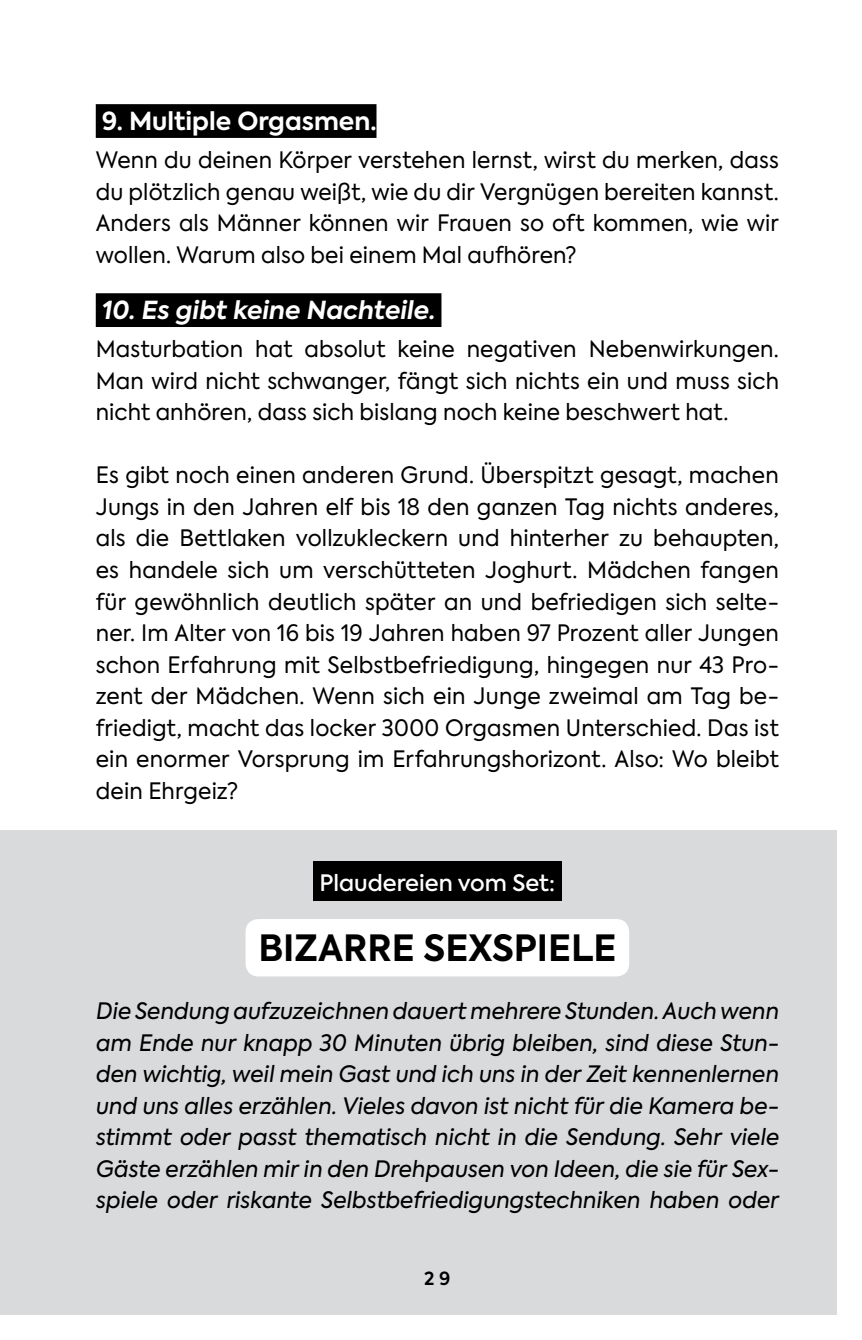
<style>
.page{position:relative;width:862px;height:1340px;background:#fff}
.page>*{position:absolute;margin:0;border:0;box-sizing:border-box;transform-origin:0 0}
.t1{font:700 36px "Axiforma";color:#000}
.t2{font:italic 700 24.75px "Axiforma";color:#fff}
.t3{font:700 24.75px "Axiforma";color:#fff}
.t4{font:22.5px/31.5px "Axiforma";letter-spacing:.005em;color:#000;text-align:justify}
.t5{font:italic 22.5px/31.5px "Axiforma";color:#000;text-align:justify}
.t6{font:500 22.5px "Axiforma";color:#fff}
.t7{font:600 18px "Axiforma";color:#000}
</style>
<div class="page">
<div style="left:0;top:830px;width:836px;height:484px;background:#d9dadb"></div>
<div style="left:96px;top:104px;width:280px;height:34px;background:#000"></div>
<div style="left:96px;top:293px;width:345px;height:34px;background:#000"></div>
<div style="left:313px;top:861px;width:248px;height:39px;background:#000"></div>
<div style="left:245px;top:919px;width:383px;height:57px;background:#fff;border-radius:13px"></div>
<p class="t3" style="left:102px;top:104px;width:276px">9. Multiple Orgasmen.</p>
<p class="t4" style="left:96px;top:145px;width:684px">Wenn du deinen Körper verstehen lernst, wirst du merken, dass du plötzlich genau weißt, wie du dir Vergnügen bereiten kannst.<br>Anders als Männer können wir Frauen so oft kommen, wie wir wollen. Warum also bei einem Mal aufhören?</p>
<p class="t2" style="left:102px;top:293px;width:334px">10. Es gibt keine Nachteile.</p>
<p class="t4" style="left:96px;top:334px;width:684px">Masturbation hat absolut keine negativen Nebenwirkungen.<br>Man wird nicht schwanger, fängt sich nichts ein und muss sich nicht anhören, dass sich bislang noch keine beschwert hat.</p>
<p class="t4" style="left:96px;top:460px;width:684px">Es gibt noch einen anderen Grund. Überspitzt gesagt, machen Jungs in den Jahren elf bis 18 den ganzen Tag nichts anderes, als die Bettlaken vollzukleckern und hinterher zu behaupten, es handele sich um verschütteten Joghurt. Mädchen fangen für gewöhnlich deutlich später an und befriedigen sich selte&shy;ner. Im Alter von 16 bis 19 Jahren haben 97 Prozent aller Jungen schon Erfahrung mit Selbstbefriedigung, hingegen nur 43 Pro&shy;zent der Mädchen. Wenn sich ein Junge zweimal am Tag be&shy;friedigt, macht das locker 3000 Orgasmen Unterschied. Das ist ein enormer Vorsprung im Erfahrungshorizont. Also: Wo bleibt dein Ehrgeiz?</p>
<p class="t6" style="left:319px;top:867px;width:237px">Plaudereien vom Set:</p>
<h1 class="t1" style="left:258px;top:923px;width:359px">BIZARRE SEXSPIELE</h1>
<p class="t5" style="left:96px;top:995px;width:684px">Die Sendung aufzuzeichnen dauert mehrere Stunden. Auch wenn am Ende nur knapp 30 Minuten übrig bleiben, sind diese Stun&shy;den wichtig, weil mein Gast und ich uns in der Zeit kennenlernen und uns alles erzählen. Vieles davon ist nicht für die Kamera be&shy;stimmt oder passt thematisch nicht in die Sendung. Sehr viele Gäste erzählen mir in den Drehpausen von Ideen, die sie für Sex&shy;spiele oder riskante Selbstbefriedigungstechniken haben oder</p>
<p class="t7" style="left:424px;top:1266px;width:28px">2 9</p>
</div>
